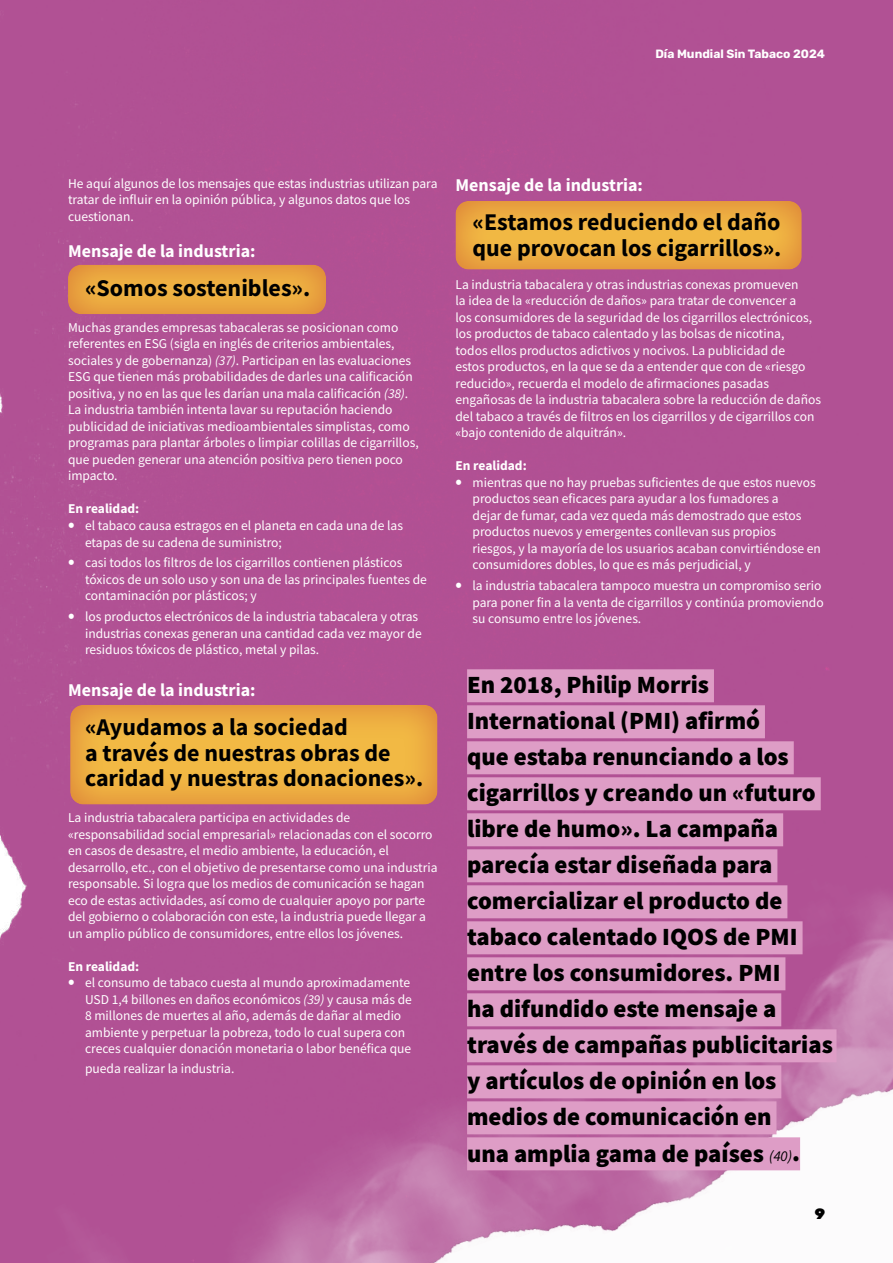
<style>
.page{position:relative;width:893px;height:1263px;background:#fff}
.page>*{position:absolute;margin:0;border:0;box-sizing:border-box;transform-origin:0 0}
.t1{font:900 24.75px/36px "Source Sans Pro";color:#000}
.t2{font:700 24px/25.5px "Source Sans Pro";color:#000}
.t3{font:700 18px "Source Sans Pro";color:#fff}
.t4{font:900 15px "Rubik";color:#000}
.t5{font:13.5px/16.5px "Source Sans Pro";color:#fff}
.t6{font:700 13.5px "Source Sans Pro";color:#fff}
.t7{font:700 12px "Rubik";color:#fff}
.s1{font-style:italic}
.s2{font-weight:900;font-size:18px}
.s3{font-weight:400;font-style:italic;font-size:15px}
</style>
<div class="page">
<div style="left:0;top:0;width:893px;height:803px;background:#b15094"></div>
<img style="left:0;top:803px;width:893px;height:460px">
<div style="left:443px;top:190px;width:371px;height:80px;background:#ca5097;opacity:.52"></div>
<div style="left:55px;top:254px;width:284px;height:62px;background:#ca5097;opacity:.52"></div>
<div style="left:57px;top:694px;width:393px;height:111px;background:#ca5097;opacity:.52"></div>
<div style="left:467px;top:669px;width:247px;height:33px;background:#de9dc6"></div>
<div style="left:467px;top:705px;width:298px;height:33px;background:#de9dc6"></div>
<div style="left:467px;top:741px;width:327px;height:33px;background:#de9dc6"></div>
<div style="left:467px;top:777px;width:354px;height:33px;background:#de9dc6"></div>
<div style="left:467px;top:813px;width:316px;height:33px;background:#de9dc6"></div>
<div style="left:467px;top:849px;width:310px;height:33px;background:#de9dc6"></div>
<div style="left:467px;top:885px;width:320px;height:33px;background:#de9dc6"></div>
<div style="left:467px;top:921px;width:336px;height:33px;background:#de9dc6"></div>
<div style="left:467px;top:957px;width:318px;height:33px;background:#de9dc6"></div>
<div style="left:467px;top:993px;width:314px;height:33px;background:#de9dc6"></div>
<div style="left:467px;top:1029px;width:369px;height:33px;background:#de9dc6"></div>
<div style="left:467px;top:1065px;width:314px;height:33px;background:#de9dc6"></div>
<div style="left:467px;top:1101px;width:309px;height:33px;background:#de9dc6"></div>
<div style="left:467px;top:1137px;width:333px;height:33px;background:#de9dc6"></div>
<p class="t7" style="left:655px;top:47px;width:171px">Día Mundial Sin Tabaco 2024</p>
<p class="t5" style="left:68px;top:175px;width:371px">He aquí algunos de los mensajes que estas industrias utilizan para tratar de influir en la opinión pública, y algunos datos que los cuestionan.</p>
<h3 class="t3" style="left:68px;top:239px;width:189px">Mensaje de la industria:</h3>
<h2 class="t2" style="left:85px;top:275px;width:227px">«Somos sostenibles».</h2>
<p class="t5" style="left:68px;top:319px;width:352px">Muchas grandes empresas tabacaleras se posicionan como referentes en ESG (sigla en inglés de criterios ambientales, sociales y de gobernanza) <span class="s1">(37)</span>. Participan en las evaluaciones ESG que tienen más probabilidades de darles una calificación positiva, y no en las que les darían una mala calificación <span class="s1">(38)</span>.<br>La industria también intenta lavar su reputación haciendo publicidad de iniciativas medioambientales simplistas, como programas para plantar árboles o limpiar colillas de cigarrillos, que pueden generar una atención positiva pero tienen poco impacto.</p>
<p class="t6" style="left:68px;top:500px;width:73px">En realidad:</p>
<p class="t5" style="left:85px;top:517px;width:320px;text-indent:-17px"><span class="s2">•</span> el tabaco causa estragos en el planeta en cada una de las etapas de su cadena de suministro;</p>
<p class="t5" style="left:85px;top:554px;width:343px;text-indent:-17px"><span class="s2">•</span> casi todos los filtros de los cigarrillos contienen plásticos tóxicos de un solo uso y son una de las principales fuentes de contaminación por plásticos; y</p>
<p class="t5" style="left:85px;top:608px;width:338px;text-indent:-17px"><span class="s2">•</span> los productos electrónicos de la industria tabacalera y otras industrias conexas generan una cantidad cada vez mayor de residuos tóxicos de plástico, metal y pilas.</p>
<h3 class="t3" style="left:68px;top:678px;width:189px">Mensaje de la industria:</h3>
<h2 class="t2" style="left:85px;top:714px;width:340px">«Ayudamos a la sociedad<br>a través de nuestras obras de caridad y nuestras donaciones».</h2>
<p class="t5" style="left:68px;top:809px;width:371px">La industria tabacalera participa en actividades de «responsabilidad social empresarial» relacionadas con el socorro en casos de desastre, el medio ambiente, la educación, el desarrollo, etc., con el objetivo de presentarse como una industria responsable. Si logra que los medios de comunicación se hagan eco de estas actividades, así como de cualquier apoyo por parte del gobierno o colaboración con este, la industria puede llegar a un amplio público de consumidores, entre ellos los jóvenes.</p>
<p class="t6" style="left:68px;top:957px;width:73px">En realidad:</p>
<p class="t5" style="left:85px;top:974px;width:328px;text-indent:-17px"><span class="s2">•</span> el consumo de tabaco cuesta al mundo aproximadamente USD 1,4 billones en daños económicos <span class="s1">(39)</span> y causa más de 8 millones de muertes al año, además de dañar al medio ambiente y perpetuar la pobreza, todo lo cual supera con creces cualquier donación monetaria o labor benéfica que</p>
<p class="t5" style="left:85px;top:1060px;width:151px">pueda realizar la industria.</p>
<h3 class="t3" style="left:455px;top:173px;width:189px">Mensaje de la industria:</h3>
<h2 class="t2" style="left:472px;top:209px;width:310px">«Estamos reduciendo el daño que provocan los cigarrillos».</h2>
<p class="t5" style="left:455px;top:276px;width:367px">La industria tabacalera y otras industrias conexas promueven<br>la idea de la «reducción de daños» para tratar de convencer a<br>los consumidores de la seguridad de los cigarrillos electrónicos, los productos de tabaco calentado y las bolsas de nicotina,<br>todos ellos productos adictivos y nocivos. La publicidad de<br>estos productos, en la que se da a entender que con de «riesgo reducido», recuerda el modelo de afirmaciones pasadas engañosas de la industria tabacalera sobre la reducción de daños del tabaco a través de filtros en los cigarrillos y de cigarrillos con «bajo contenido de alquitrán».</p>
<p class="t6" style="left:455px;top:457px;width:73px">En realidad:</p>
<p class="t5" style="left:472px;top:474px;width:350px;text-indent:-17px"><span class="s2">•</span> mientras que no hay pruebas suficientes de que estos nuevos productos sean eficaces para ayudar a los fumadores a<br>dejar de fumar, cada vez queda más demostrado que estos productos nuevos y emergentes conllevan sus propios riesgos, y la mayoría de los usuarios acaban convirtiéndose en consumidores dobles, lo que es más perjudicial, y</p>
<p class="t5" style="left:472px;top:577px;width:353px;text-indent:-17px"><span class="s2">•</span> la industria tabacalera tampoco muestra un compromiso serio para poner fin a la venta de cigarrillos y continúa promoviendo su consumo entre los jóvenes.</p>
<p class="t1" style="left:467px;top:667px;width:367px">En 2018, Philip Morris<br>International (PMI) afirmó<br>que estaba renunciando a los cigarrillos y creando un «futuro libre de humo». La campaña parecía estar diseñada para comercializar el producto de tabaco calentado IQOS de PMI entre los consumidores. PMI<br>ha difundido este mensaje a través de campañas publicitarias y artículos de opinión en los medios de comunicación en<br>una amplia gama de países <span class="s3">(40)</span>.</p>
<p class="t4" style="left:815px;top:1204px;width:12px">9</p>
</div>
